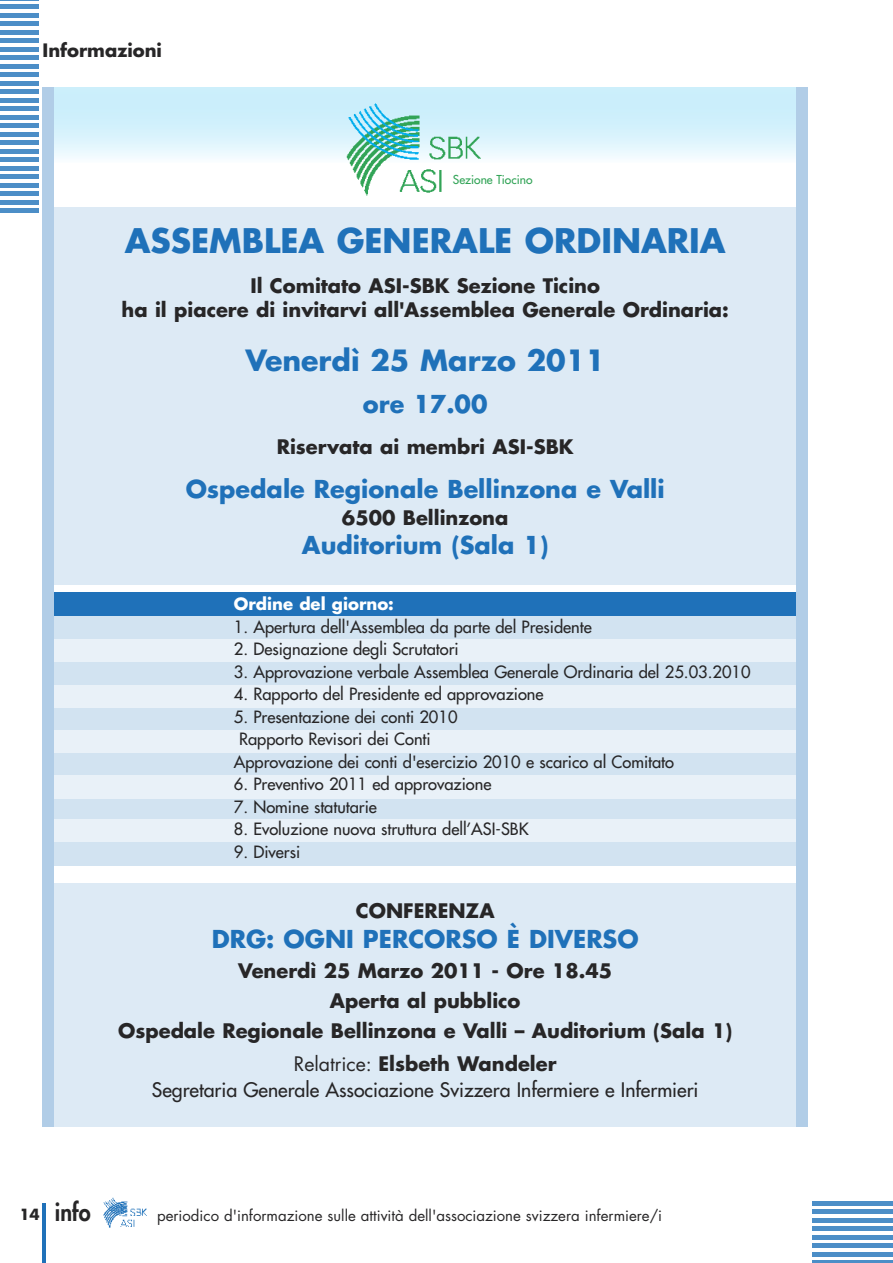
<style>
.page{position:relative;width:893px;height:1263px;background:#fff}
.page>*{position:absolute;margin:0;border:0;box-sizing:border-box;transform-origin:0 0}
.t1{font:700 33px "Futura";color:#1f71b9}
.t2{font:700 28.5px "Futura";color:#1f71b9}
.t3{font:700 24px "Futura";color:#1f71b9}
.t4{font:800 24px "Futura";color:#272627;scale:.91 1}
.t5{font:700 19.5px/30px "Futura";color:#272627;text-align:center}
.t6{font:19.5px/26.2px "Futura";color:#272627;text-align:center}
.t7{font:700 18px "Futura";color:#272627}
.t8{font:16.5px "Futura";color:#272627}
.t9{font:700 16.5px "Futura";color:#fff}
.t10{font:15px "Futura";color:#272627}
.t11{font:12px "Futura";color:#32a457}
.s1{font-style:inherit}
.s2{font-weight:700}
.s3{font-weight:700;font-size:15px}
</style>
<div class="page">
<div style="left:43px;top:883px;width:765px;height:244px;background:#ddeaf5"></div>
<div style="left:43px;top:207px;width:765px;height:377px;background:#ddeaf5"></div>
<div style="left:43px;top:592px;width:765px;height:24px;background:#1f71b9"></div>
<div style="left:43px;top:616px;width:765px;height:23px;background:#d2e3f1"></div>
<div style="left:43px;top:639px;width:765px;height:23px;background:#e9f1f8"></div>
<div style="left:43px;top:662px;width:765px;height:23px;background:#d2e3f1"></div>
<div style="left:43px;top:685px;width:765px;height:23px;background:#e9f1f8"></div>
<div style="left:43px;top:708px;width:765px;height:22px;background:#d2e3f1"></div>
<div style="left:43px;top:730px;width:765px;height:23px;background:#e9f1f8"></div>
<div style="left:43px;top:753px;width:765px;height:22px;background:#d2e3f1"></div>
<div style="left:43px;top:775px;width:765px;height:24px;background:#e9f1f8"></div>
<div style="left:43px;top:799px;width:765px;height:20px;background:#d2e3f1"></div>
<div style="left:43px;top:819px;width:765px;height:23px;background:#e9f1f8"></div>
<div style="left:43px;top:842px;width:765px;height:24px;background:#d2e3f1"></div>
<hr style="left:812px;top:1261px;width:81px;height:2px;background:#4c8ec7">
<hr style="left:812px;top:1252px;width:81px;height:4px;background:#4c8ec7">
<hr style="left:812px;top:1244px;width:81px;height:4px;background:#4c8ec7">
<hr style="left:812px;top:1235px;width:81px;height:4px;background:#4c8ec7">
<hr style="left:812px;top:1227px;width:81px;height:4px;background:#4c8ec7">
<hr style="left:812px;top:1218px;width:81px;height:4px;background:#4c8ec7">
<hr style="left:812px;top:1210px;width:81px;height:4px;background:#4c8ec7">
<hr style="left:812px;top:1201px;width:81px;height:4px;background:#4c8ec7">
<img style="left:104px;top:1201px;width:43px;height:27px">
<img style="left:103px;top:1197px;width:24px;height:20px">
<hr style="left:43px;top:1203px;width:3px;height:60px;background:#1f71b9">
<hr style="left:0;top:209px;width:38px;height:4px;background:#4c8ec7">
<hr style="left:0;top:200px;width:38px;height:4px;background:#4c8ec7">
<hr style="left:0;top:192px;width:38px;height:4px;background:#4c8ec7">
<hr style="left:0;top:183px;width:38px;height:4px;background:#4c8ec7">
<hr style="left:0;top:175px;width:38px;height:4px;background:#4c8ec7">
<hr style="left:0;top:166px;width:38px;height:4px;background:#4c8ec7">
<hr style="left:0;top:158px;width:38px;height:4px;background:#4c8ec7">
<hr style="left:0;top:149px;width:38px;height:4px;background:#4c8ec7">
<hr style="left:0;top:141px;width:38px;height:4px;background:#4c8ec7">
<hr style="left:0;top:132px;width:38px;height:4px;background:#4c8ec7">
<hr style="left:0;top:124px;width:38px;height:4px;background:#4c8ec7">
<hr style="left:0;top:115px;width:38px;height:4px;background:#4c8ec7">
<hr style="left:0;top:107px;width:38px;height:4px;background:#4c8ec7">
<hr style="left:0;top:98px;width:38px;height:4px;background:#4c8ec7">
<hr style="left:0;top:90px;width:38px;height:4px;background:#4c8ec7">
<hr style="left:0;top:81px;width:38px;height:4px;background:#4c8ec7">
<hr style="left:0;top:73px;width:38px;height:4px;background:#4c8ec7">
<hr style="left:0;top:64px;width:38px;height:4px;background:#4c8ec7">
<hr style="left:0;top:56px;width:38px;height:4px;background:#4c8ec7">
<hr style="left:0;top:47px;width:38px;height:4px;background:#4c8ec7">
<hr style="left:0;top:39px;width:38px;height:4px;background:#4c8ec7">
<hr style="left:0;top:30px;width:38px;height:4px;background:#4c8ec7">
<div style="left:0;top:21px;width:38px;height:5px;background:#4c8ec7"></div>
<hr style="left:0;top:13px;width:38px;height:4px;background:#4c8ec7">
<div style="left:0;top:4px;width:38px;height:5px;background:#4c8ec7"></div>
<hr style="left:0;top:0;width:38px;height:1px;background:#4c8ec7">
<div style="left:43px;top:87px;width:11px;height:1040px;background:#b1cde7"></div>
<div style="left:796px;top:87px;width:12px;height:1040px;background:#b1cde7"></div>
<img style="left:344px;top:111px;width:142px;height:85px">
<img style="left:345px;top:101px;width:76px;height:60px">
<p class="t7" style="left:43px;top:42px;width:121px">Informazioni</p>
<p class="t11" style="left:453px;top:173px;width:81px">Sezione Tiocino</p>
<h1 class="t1" style="left:125px;top:225px;width:602px">ASSEMBLEA GENERALE ORDINARIA</h1>
<p class="t5" style="left:122px;top:276px;width:609px;line-height:24px">Il Comitato ASI-SBK Sezione Ticino<br>ha il piacere di invitarvi all'Assemblea Generale Ordinaria:</p>
<h2 class="t2" style="left:245px;top:348px;width:361px">Venerdì 25 Marzo 2011</h2>
<h3 class="t3" style="left:363px;top:393px;width:126px">ore 17.00</h3>
<p class="t5" style="left:277px;top:433px;width:298px">Riservata ai membri ASI-SBK</p>
<h3 class="t3" style="left:186px;top:478px;width:481px">Ospedale Regionale Bellinzona e Valli</h3>
<p class="t5" style="left:342px;top:505px;width:168px">6500 Bellinzona</p>
<h3 class="t3" style="left:302px;top:535px;width:248px">Auditorium (Sala 1)</h3>
<p class="t9" style="left:234px;top:596px;width:162px">Ordine del giorno:</p>
<p class="t8" style="left:234px;top:618px;width:360px">1. Apertura dell'Assemblea da parte del Presidente</p>
<p class="t8" style="left:234px;top:641px;width:226px">2. Designazione degli Scrutatori</p>
<p class="t8" style="left:234px;top:663px;width:518px">3. Approvazione verbale Assemblea Generale Ordinaria del 25.03.2010</p>
<p class="t8" style="left:234px;top:686px;width:311px">4. Rapporto del Presidente ed approvazione</p>
<p class="t8" style="left:234px;top:708px;width:225px">5. Presentazione dei conti 2010</p>
<p class="t8" style="left:239px;top:731px;width:193px">Rapporto Revisori dei Conti</p>
<p class="t8" style="left:234px;top:753px;width:442px">Approvazione dei conti d'esercizio 2010 e scarico al Comitato</p>
<p class="t8" style="left:234px;top:776px;width:259px">6. Preventivo 2011 ed approvazione</p>
<p class="t8" style="left:234px;top:798px;width:145px">7. Nomine statutarie</p>
<p class="t8" style="left:234px;top:821px;width:296px">8. Evoluzione nuova struttura dell’ASI-SBK</p>
<p class="t8" style="left:234px;top:843px;width:68px">9. Diversi</p>
<p class="t5" style="left:356px;top:897px;width:140px">CONFERENZA</p>
<h3 class="t3" style="left:212px;top:928px;width:428px">DRG: OGNI PERCORSO È DIVERSO</h3>
<p class="t5" style="left:118px;top:957px;width:616px">Venerdì 25 Marzo 2011 - Ore 18.45<br>Aperta al pubblico<br>Ospedale Regionale Bellinzona e Valli – Auditorium (Sala 1)</p>
<p class="t6" style="left:152px;top:1052px;width:548px"><span class="s1">Relatrice:</span> <span class="s2">Elsbeth Wandeler<br></span>Segretaria Generale Associazione Svizzera Infermiere e Infermieri</p>
<h3 class="t4" style="left:19px;top:1200px;width:80px"><span class="s3">14</span> info</h3>
<p class="t10" style="left:157px;top:1208px;width:506px">periodico d'informazione sulle attività dell'associazione svizzera infermiere/i</p>
</div>
